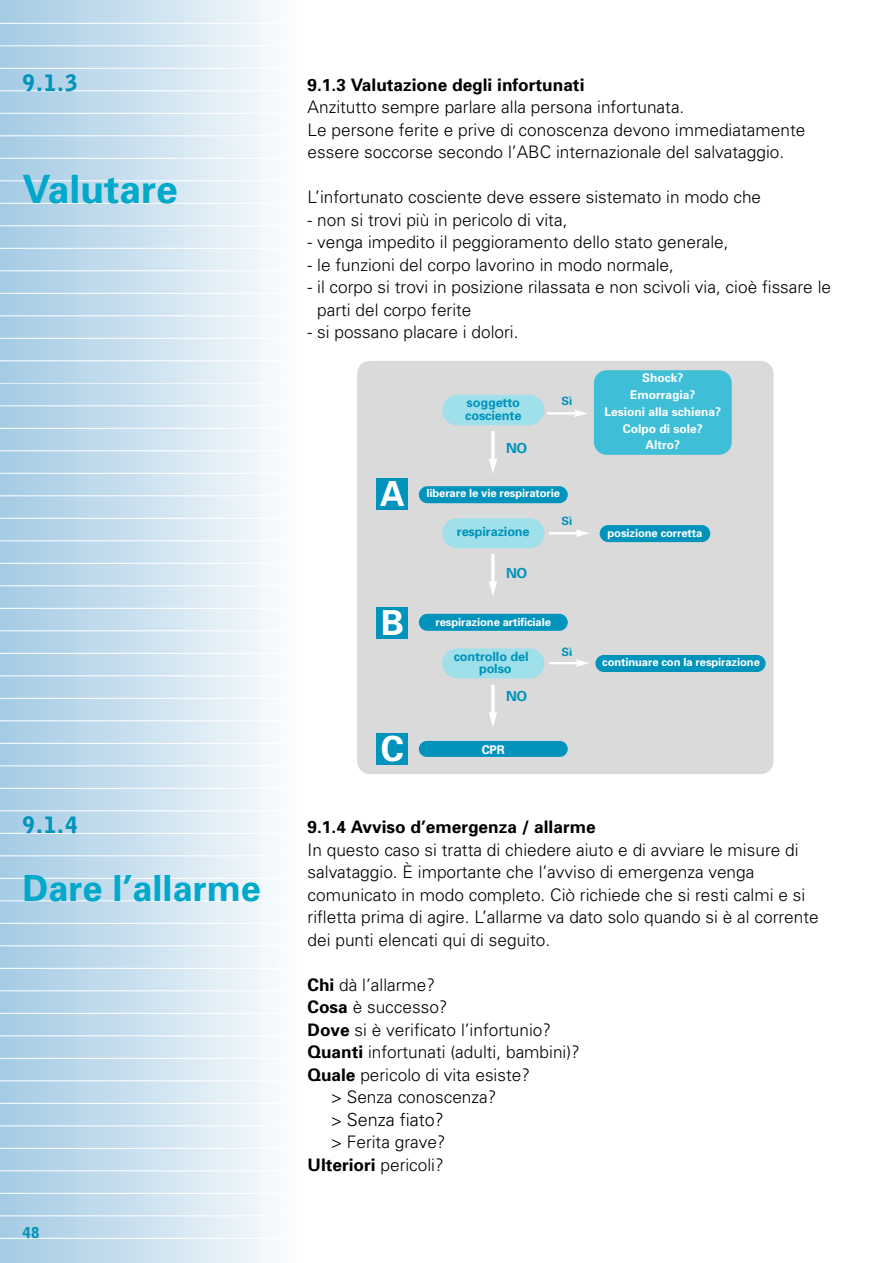
<style>
.page{position:relative;width:893px;height:1263px;background:#fff}
.page>*{position:absolute;margin:0;border:0;box-sizing:border-box;transform-origin:0 0}
.t1{font:700 39px "Univers";color:#00a9c9}
.t2{font:700 36px "Univers";color:#00a9c9}
.t3{font:700 34.5px "Univers";color:#fff}
.t4{font:900 22.5px "Bell Gothic BT";color:#0093bb}
.t5{font:300 18px "Univers";color:#000}
.t6{font:300 17.25px/22.5px "Univers";color:#000}
.t7{font:700 17.25px "Univers";color:#000}
.t8{font:900 15px "Bell Gothic BT";color:#0093bb}
.t9{font:700 13.8px "Univers";color:#0093bb}
.t10{font:700 12.75px/12.8px "Univers";letter-spacing:-.01em;color:#0093bb}
.t11{font:700 12px/17.1px "Univers";color:#fff;text-align:center}
.t12{font:700 11.55px "Univers";color:#0093bb}
.t13{font:700 11.25px "Univers";letter-spacing:-.01em;color:#fff}
.s1{font-weight:700}
.s2{font-size:17.25px}
</style>
<div class="page">
<div style="left:0;top:0;width:297px;height:1263px;background:linear-gradient(to right,#a4cbe4,#fbfdfe)"></div>
<hr style="left:0;top:46px;width:297px;height:1px;background:#fff">
<hr style="left:0;top:68px;width:297px;height:1px;background:#fff">
<hr style="left:0;top:91px;width:297px;height:1px;background:#fff">
<hr style="left:0;top:113px;width:297px;height:1px;background:#fff">
<hr style="left:0;top:136px;width:297px;height:1px;background:#fff">
<hr style="left:0;top:158px;width:297px;height:1px;background:#fff">
<hr style="left:0;top:181px;width:297px;height:1px;background:#fff">
<hr style="left:0;top:203px;width:297px;height:1px;background:#fff">
<hr style="left:0;top:226px;width:297px;height:1px;background:#fff">
<hr style="left:0;top:248px;width:297px;height:1px;background:#fff">
<hr style="left:0;top:271px;width:297px;height:1px;background:#fff">
<hr style="left:0;top:293px;width:297px;height:1px;background:#fff">
<hr style="left:0;top:316px;width:297px;height:1px;background:#fff">
<hr style="left:0;top:338px;width:297px;height:1px;background:#fff">
<hr style="left:0;top:361px;width:297px;height:1px;background:#fff">
<svg style="left:0;top:383px;width:297px;height:1px"></svg>
<hr style="left:0;top:406px;width:297px;height:1px;background:#fff">
<hr style="left:0;top:428px;width:297px;height:1px;background:#fff">
<hr style="left:0;top:451px;width:297px;height:1px;background:#fff">
<hr style="left:0;top:473px;width:297px;height:1px;background:#fff">
<hr style="left:0;top:496px;width:297px;height:1px;background:#fff">
<hr style="left:0;top:518px;width:297px;height:1px;background:#fff">
<hr style="left:0;top:541px;width:297px;height:1px;background:#fff">
<hr style="left:0;top:563px;width:297px;height:1px;background:#fff">
<hr style="left:0;top:586px;width:297px;height:1px;background:#fff">
<hr style="left:0;top:608px;width:297px;height:1px;background:#fff">
<hr style="left:0;top:631px;width:297px;height:1px;background:#fff">
<hr style="left:0;top:653px;width:297px;height:1px;background:#fff">
<hr style="left:0;top:676px;width:297px;height:1px;background:#fff">
<hr style="left:0;top:698px;width:297px;height:1px;background:#fff">
<hr style="left:0;top:721px;width:297px;height:1px;background:#fff">
<hr style="left:0;top:743px;width:297px;height:1px;background:#fff">
<hr style="left:0;top:766px;width:297px;height:1px;background:#fff">
<hr style="left:0;top:788px;width:297px;height:1px;background:#fff">
<hr style="left:0;top:811px;width:297px;height:1px;background:#fff">
<hr style="left:0;top:833px;width:297px;height:1px;background:#fff">
<hr style="left:0;top:856px;width:297px;height:1px;background:#fff">
<hr style="left:0;top:878px;width:297px;height:1px;background:#fff">
<hr style="left:0;top:901px;width:297px;height:1px;background:#fff">
<hr style="left:0;top:923px;width:297px;height:1px;background:#fff">
<hr style="left:0;top:946px;width:297px;height:1px;background:#fff">
<hr style="left:0;top:968px;width:297px;height:1px;background:#fff">
<hr style="left:0;top:991px;width:297px;height:1px;background:#fff">
<hr style="left:0;top:1013px;width:297px;height:1px;background:#fff">
<hr style="left:0;top:1036px;width:297px;height:1px;background:#fff">
<hr style="left:0;top:1058px;width:297px;height:1px;background:#fff">
<hr style="left:0;top:1081px;width:297px;height:1px;background:#fff">
<hr style="left:0;top:1103px;width:297px;height:1px;background:#fff">
<hr style="left:0;top:1126px;width:297px;height:1px;background:#fff">
<hr style="left:0;top:1148px;width:297px;height:1px;background:#fff">
<hr style="left:0;top:1171px;width:297px;height:1px;background:#fff">
<hr style="left:0;top:1193px;width:297px;height:1px;background:#fff">
<hr style="left:0;top:1216px;width:297px;height:1px;background:#fff">
<hr style="left:0;top:1238px;width:297px;height:1px;background:#fff">
<hr style="left:0;top:23px;width:297px;height:1px;background:#fff">
<div style="left:357px;top:361px;width:416px;height:413px;background:#dadada;border-radius:13px"></div>
<div style="left:442px;top:395px;width:102px;height:30px;background:#9fe0eb;border-radius:15px"></div>
<div style="left:442px;top:648px;width:102px;height:30px;background:#9fe0eb;border-radius:15px"></div>
<div style="left:442px;top:518px;width:102px;height:30px;background:#9fe0eb;border-radius:15px"></div>
<div style="left:594px;top:370px;width:137px;height:85px;background:#3ebfd7;border-radius:13px"></div>
<hr style="left:491px;top:431px;width:3px;height:30px;background:#fff">
<svg style="left:489px;top:458px;width:8px;height:15px"></svg>
<hr style="left:491px;top:554px;width:3px;height:30px;background:#fff">
<svg style="left:489px;top:581px;width:8px;height:15px"></svg>
<hr style="left:491px;top:685px;width:3px;height:30px;background:#fff">
<svg style="left:489px;top:712px;width:8px;height:15px"></svg>
<hr style="left:547px;top:412px;width:29px;height:3px;background:#fff">
<svg style="left:574px;top:410px;width:13px;height:7px"></svg>
<div style="left:419px;top:486px;width:148px;height:17px;background:#0093bb;border-radius:9px"></div>
<div style="left:419px;top:614px;width:148px;height:17px;background:#0093bb;border-radius:9px"></div>
<div style="left:419px;top:741px;width:148px;height:16px;background:#0093bb;border-radius:8px"></div>
<div style="left:599px;top:525px;width:111px;height:17px;background:#0093bb;border-radius:9px"></div>
<div style="left:595px;top:655px;width:170px;height:17px;background:#0093bb;border-radius:9px"></div>
<hr style="left:549px;top:532px;width:29px;height:2px;background:#fff">
<svg style="left:575px;top:530px;width:14px;height:7px"></svg>
<hr style="left:549px;top:662px;width:29px;height:2px;background:#fff">
<svg style="left:576px;top:659px;width:13px;height:8px"></svg>
<div style="left:376px;top:478px;width:32px;height:32px;background:#0093bb"></div>
<div style="left:376px;top:607px;width:32px;height:32px;background:#0093bb"></div>
<div style="left:376px;top:733px;width:32px;height:32px;background:#0093bb"></div>
<h3 class="t4" style="left:23px;top:74px;width:56px">9.1.3</h3>
<h1 class="t1" style="left:23px;top:175px;width:157px">Valutare</h1>
<h3 class="t4" style="left:23px;top:816px;width:56px">9.1.4</h3>
<h2 class="t2" style="left:23px;top:875px;width:240px">Dare l’allarme</h2>
<p class="t8" style="left:23px;top:1227px;width:19px">48</p>
<p class="t7" style="left:307px;top:78px;width:278px">9.1.3 Valutazione degli infortunati</p>
<p class="t6" style="left:307px;top:97px;width:499px">Anzitutto sempre parlare alla persona infortunata.<br>Le persone ferite e prive di conoscenza devono immediatamente essere soccorse secondo l’ABC internazionale del salvataggio.</p>
<p class="t6" style="left:307px;top:187px;width:455px">L’infortunato cosciente deve essere sistemato in modo che</p>
<p class="t6" style="left:307px;top:210px;width:261px">- non si trovi più in pericolo di vita,</p>
<p class="t6" style="left:307px;top:232px;width:422px">- venga impedito il peggioramento dello stato generale,</p>
<p class="t6" style="left:307px;top:255px;width:368px">- le funzioni del corpo lavorino in modo normale,</p>
<p class="t6" style="left:317px;top:277px;width:515px;text-indent:-10px">- il corpo si trovi in posizione rilassata e non scivoli via, cioè fissare le parti del corpo ferite</p>
<p class="t6" style="left:307px;top:322px;width:212px">- si possano placare i dolori.</p>
<h3 class="t3" style="left:380px;top:481px;width:26px">A</h3>
<h3 class="t3" style="left:380px;top:610px;width:25px">B</h3>
<h3 class="t3" style="left:380px;top:736px;width:25px">C</h3>
<p class="t10" style="left:465px;top:398px;width:58px">soggetto cosciente</p>
<p class="t9" style="left:506px;top:443px;width:23px">NO</p>
<p class="t12" style="left:561px;top:397px;width:12px">Sì</p>
<p class="t13" style="left:426px;top:489px;width:135px">liberare le vie respiratorie</p>
<p class="t10" style="left:457px;top:526px;width:74px">respirazione</p>
<p class="t9" style="left:506px;top:568px;width:23px">NO</p>
<p class="t12" style="left:561px;top:516px;width:12px">Sì</p>
<p class="t13" style="left:435px;top:618px;width:117px">respirazione artificiale</p>
<p class="t10" style="left:479px;top:651px;width:51px;text-indent:-25px">controllo del polso</p>
<p class="t9" style="left:506px;top:691px;width:23px">NO</p>
<p class="t12" style="left:561px;top:648px;width:12px">Sì</p>
<p class="t11" style="left:481px;top:742px;width:25px">CPR</p>
<p class="t11" style="left:604px;top:370px;width:118px">Shock?<br>Emorragia?<br>Lesioni alla schiena?<br>Colpo di sole?</p>
<p class="t11" style="left:645px;top:437px;width:36px">Altro?</p>
<p class="t13" style="left:607px;top:528px;width:96px">posizione corretta</p>
<p class="t13" style="left:602px;top:658px;width:159px">continuare con la respirazione</p>
<p class="t7" style="left:307px;top:821px;width:289px">9.1.4 Avviso d’emergenza / allarme</p>
<p class="t6" style="left:307px;top:840px;width:512px">In questo caso si tratta di chiedere aiuto e di avviare le misure di salvataggio. È importante che l’avviso di emergenza venga comunicato in modo completo. Ciò richiede che si resti calmi e si rifletta prima di agire. L’allarme va dato solo quando si è al corrente dei punti elencati qui di seguito.</p>
<p class="t6" style="left:307px;top:975px;width:129px"><span class="s1">Chi</span> dà l’allarme?</p>
<p class="t6" style="left:307px;top:997px;width:141px"><span class="s1">Cosa</span> è successo?</p>
<p class="t6" style="left:307px;top:1020px;width:245px"><span class="s1">Dove</span> si è verificato l’infortunio?</p>
<p class="t6" style="left:307px;top:1042px;width:274px"><span class="s1">Quanti</span> infortunati (adulti, bambini)?</p>
<p class="t6" style="left:307px;top:1065px;width:224px"><span class="s1">Quale</span> pericolo di vita esiste?</p>
<p class="t6" style="left:330px;top:1087px;width:167px">&gt; Senza conoscenza?</p>
<p class="t5" style="left:330px;top:1113px;width:115px"><span class="s2">&gt;</span> Senza fiato?</p>
<p class="t6" style="left:307px;top:1132px;width:139px;text-align:right">&gt; Ferita grave?<br><span class="s1">Ulteriori</span> pericoli?</p>
</div>
